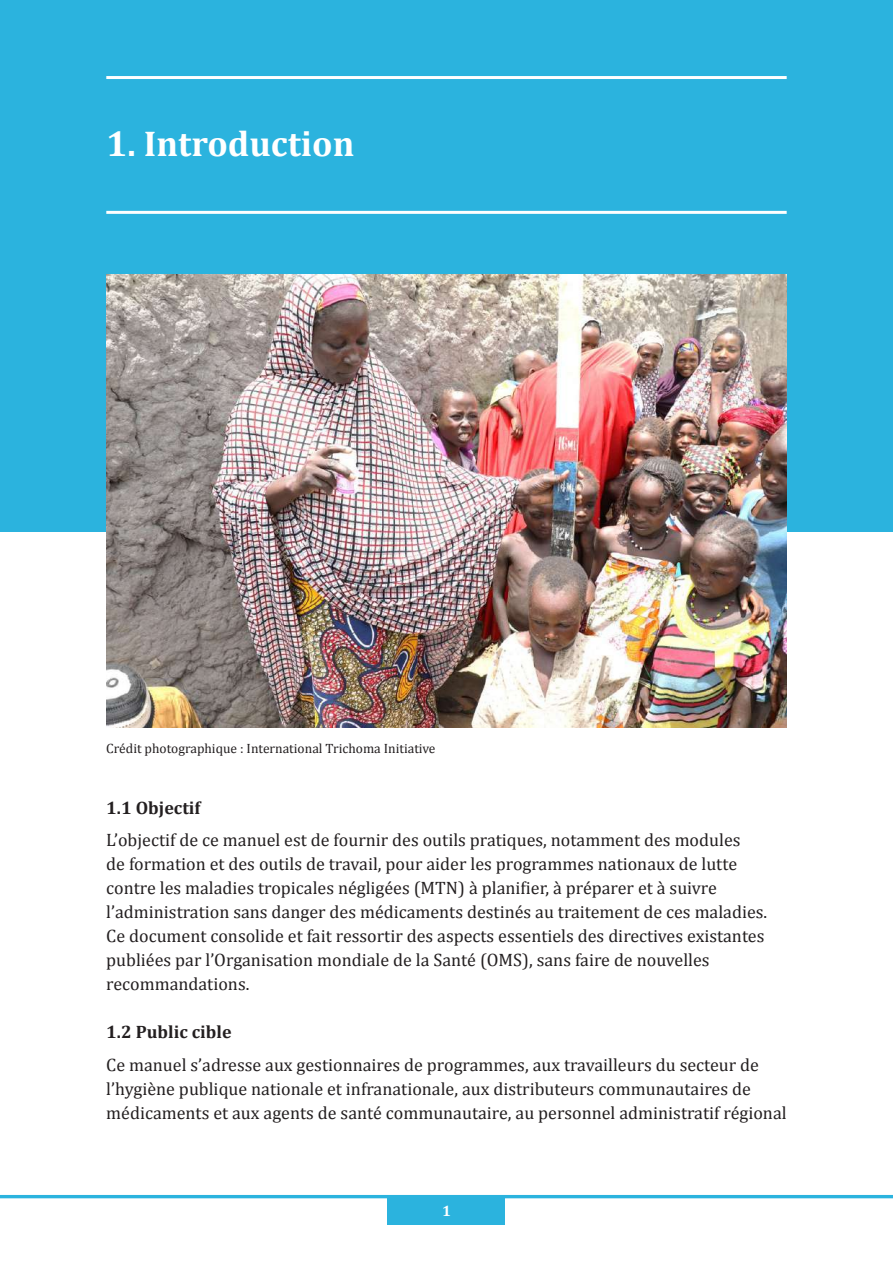
<style>
.page{position:relative;width:893px;height:1263px;background:#fff}
.page>*{position:absolute;margin:0;border:0;box-sizing:border-box;transform-origin:0 0}
.t1{font:700 36px "Cambria";color:#fff}
.t2{font:18px/24px "Cambria";color:#231f20}
.t3{font:700 18px "Cambria";color:#231f20}
.t4{font:700 15px "Cambria";color:#fff}
.t5{font:13.5px "Cambria";color:#231f20}
</style>
<div class="page">
<hr style="left:0;top:1195px;width:893px;height:3px;background:#2bb3de">
<div style="left:388px;top:1195px;width:117px;height:30px;background:#2bb3de"></div>
<div style="left:0;top:0;width:893px;height:531px;background:#2bb3de"></div>
<hr style="left:106px;top:76px;width:681px;height:3px;background:#fff">
<hr style="left:106px;top:211px;width:681px;height:3px;background:#fff">
<img style="left:106px;top:275px;width:681px;height:453px">
<h1 class="t1" style="left:106px;top:118px;width:250px">1. Introduction</h1>
<p class="t5" style="left:106px;top:740px;width:331px">Crédit photographique : International Trichoma Initiative</p>
<p class="t3" style="left:106px;top:795px;width:96px">1.1 Objectif</p>
<p class="t2" style="left:106px;top:828px;width:662px">L’objectif de ce manuel est de fournir des outils pratiques, notamment des modules<br>de formation et des outils de travail, pour aider les programmes nationaux de lutte contre les maladies tropicales négligées (MTN) à planifier, à préparer et à suivre l’administration sans danger des médicaments destinés au traitement de ces maladies.<br>Ce document consolide et fait ressortir des aspects essentiels des directives existantes publiées par l’Organisation mondiale de la Santé (OMS), sans faire de nouvelles recommandations.</p>
<p class="t3" style="left:106px;top:1019px;width:127px">1.2 Public cible</p>
<p class="t2" style="left:106px;top:1052px;width:682px">Ce manuel s’adresse aux gestionnaires de programmes, aux travailleurs du secteur de l’hygiène publique nationale et infranationale, aux distributeurs communautaires de médicaments et aux agents de santé communautaire, au personnel administratif régional</p>
<p class="t4" style="left:442px;top:1200px;width:10px">1</p>
</div>
